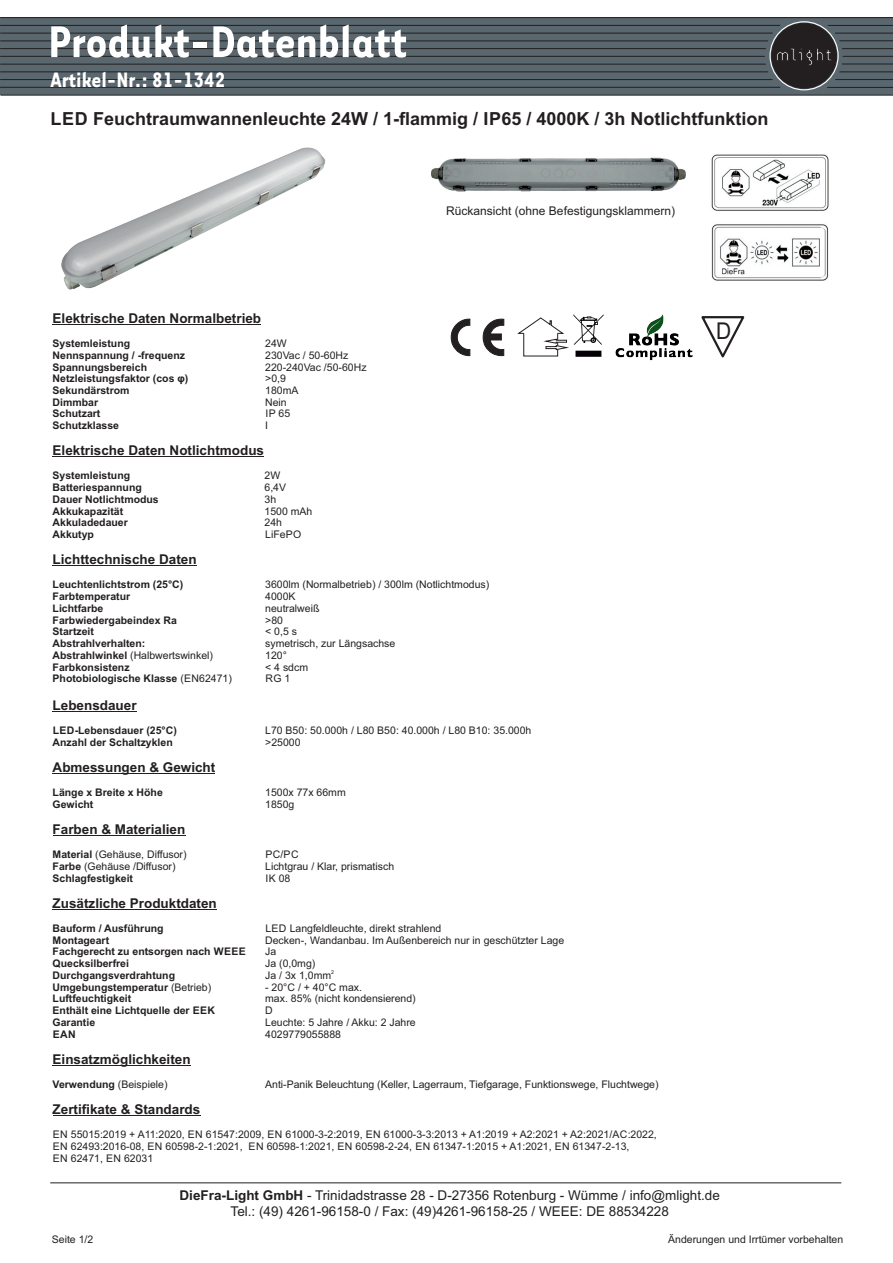
<style>
.page{position:relative;width:893px;height:1263px;background:#fff}
.page>*{position:absolute;margin:0;border:0;box-sizing:border-box;transform-origin:0 0}
.t1{font:700 51.15px "Tarzana Narrow";color:#fff}
.t2{font:700 24px "Tarzana Narrow";color:#fff}
.t3{font:23.1px "Arial Narrow";color:#231f20;scale:1.11 1}
.t4{font:700 18px "Arial";color:#231f20}
.t5{font:700 13.5px "Arial";color:#231f20}
.t6{font:13.5px/15.1px "Arial";color:#231f20;text-align:center}
.t7{font:12px "Arial";color:#231f20}
.t8{font:10.5px/11.7px "Arial";color:#231f20}
.t9{font:700 10.5px "Arial";color:#231f20}
.t10{font:5.25px "Arial";color:#231f20}
.s1{font-weight:700}
.s2{font-weight:400}
</style>
<div class="page">
<hr style="left:53px;top:324px;width:208px;height:1px;background:#231f20">
<hr style="left:53px;top:457px;width:211px;height:1px;background:#231f20">
<hr style="left:53px;top:565px;width:144px;height:1px;background:#231f20">
<hr style="left:53px;top:711px;width:84px;height:1px;background:#231f20">
<hr style="left:53px;top:773px;width:162px;height:1px;background:#231f20">
<hr style="left:53px;top:835px;width:132px;height:1px;background:#231f20">
<hr style="left:53px;top:909px;width:164px;height:1px;background:#231f20">
<hr style="left:53px;top:1065px;width:138px;height:1px;background:#231f20">
<hr style="left:53px;top:1115px;width:147px;height:1px;background:#231f20">
<hr style="left:50px;top:1182px;width:791px;height:1px;background:#231f20">
<div style="left:0;top:17px;width:893px;height:78px;background:#5a676e"></div>
<svg style="left:0;top:95px;width:893px;height:1px"></svg>
<svg style="left:0;top:17px;width:893px;height:72px"></svg>
<div style="left:769px;top:21px;width:70px;height:69px;border:1px solid #fff;border-radius:50%"></div>
<img style="left:61px;top:147px;width:265px;height:143px">
<img style="left:431px;top:157px;width:254px;height:35px">
<svg style="left:451px;top:319px;width:53px;height:37px"></svg>
<img style="left:615px;top:314px;width:78px;height:47px">
<img style="left:574px;top:314px;width:30px;height:43px">
<svg style="left:701px;top:316px;width:44px;height:42px"></svg>
<svg style="left:517px;top:317px;width:52px;height:33px"></svg>
<img style="left:711px;top:154px;width:118px;height:57px">
<img style="left:711px;top:224px;width:117px;height:57px">
<h1 class="t1" style="left:48px;top:26px;width:360px">Produkt-Datenblatt</h1>
<h2 class="t2" style="left:51px;top:72px;width:176px">Artikel-Nr.: 81-1342</h2>
<h3 class="t4" style="left:50px;top:112px;width:719px">LED Feuchtraumwannenleuchte 24W / 1-flammig / IP65 / 4000K / 3h Notlichtfunktion</h3>
<p class="t7" style="left:446px;top:206px;width:230px">Rückansicht (ohne Befestigungsklammern)</p>
<p class="t5" style="left:53px;top:313px;width:210px">Elektrische Daten Normalbetrieb</p>
<p class="t9" style="left:53px;top:339px;width:79px">Systemleistung</p>
<p class="t8" style="left:265px;top:338px;width:23px">24W</p>
<p class="t9" style="left:53px;top:351px;width:134px">Nennspannung / -frequenz</p>
<p class="t8" style="left:265px;top:350px;width:85px">230Vac / 50-60Hz</p>
<p class="t9" style="left:53px;top:363px;width:96px">Spannungsbereich</p>
<p class="t8" style="left:265px;top:362px;width:103px">220-240Vac /50-60Hz</p>
<p class="t9" style="left:53px;top:375px;width:137px">Netzleistungsfaktor (cos φ)</p>
<p class="t8" style="left:265px;top:374px;width:22px">&gt;0,9</p>
<p class="t9" style="left:53px;top:386px;width:79px">Sekundärstrom</p>
<p class="t8" style="left:265px;top:385px;width:35px">180mA</p>
<p class="t9" style="left:53px;top:398px;width:47px">Dimmbar</p>
<p class="t8" style="left:265px;top:397px;width:23px">Nein</p>
<p class="t9" style="left:53px;top:410px;width:49px">Schutzart</p>
<p class="t8" style="left:265px;top:409px;width:26px">IP 65</p>
<p class="t9" style="left:53px;top:422px;width:68px">Schutzklasse</p>
<p class="t8" style="left:265px;top:421px;width:4px">I</p>
<p class="t5" style="left:53px;top:446px;width:213px">Elektrische Daten Notlichtmodus</p>
<p class="t9" style="left:53px;top:472px;width:79px">Systemleistung</p>
<p class="t8" style="left:265px;top:471px;width:17px">2W</p>
<p class="t9" style="left:53px;top:484px;width:91px">Batteriespannung</p>
<p class="t8" style="left:265px;top:483px;width:23px">6,4V</p>
<p class="t9" style="left:53px;top:495px;width:108px">Dauer Notlichtmodus</p>
<p class="t8" style="left:265px;top:494px;width:13px">3h</p>
<p class="t9" style="left:53px;top:507px;width:72px">Akkukapazität</p>
<p class="t8" style="left:265px;top:506px;width:49px">1500 mAh</p>
<p class="t9" style="left:53px;top:519px;width:77px">Akkuladedauer</p>
<p class="t8" style="left:265px;top:518px;width:19px">24h</p>
<p class="t9" style="left:53px;top:530px;width:43px">Akkutyp</p>
<p class="t8" style="left:265px;top:530px;width:38px">LiFePO</p>
<p class="t5" style="left:53px;top:554px;width:146px">Lichttechnische Daten</p>
<p class="t9" style="left:53px;top:581px;width:132px">Leuchtenlichtstrom (25°C)</p>
<p class="t8" style="left:265px;top:580px;width:226px">3600lm (Normalbetrieb) / 300lm (Notlichtmodus)</p>
<p class="t9" style="left:53px;top:592px;width:79px">Farbtemperatur</p>
<p class="t8" style="left:265px;top:592px;width:32px">4000K</p>
<p class="t9" style="left:53px;top:604px;width:52px">Lichtfarbe</p>
<p class="t8" style="left:265px;top:603px;width:56px">neutralweiß</p>
<p class="t9" style="left:53px;top:616px;width:126px">Farbwiedergabeindex Ra</p>
<p class="t8" style="left:265px;top:615px;width:19px">&gt;80</p>
<p class="t9" style="left:53px;top:628px;width:43px">Startzeit</p>
<p class="t8" style="left:265px;top:627px;width:33px">&lt; 0,5 s</p>
<p class="t9" style="left:53px;top:639px;width:94px">Abstrahlverhalten:</p>
<p class="t8" style="left:265px;top:638px;width:132px">symetrisch, zur Längsachse</p>
<p class="t8" style="left:53px;top:650px;width:162px"><span class="s1">Abstrahlwinkel</span> (Halbwertswinkel)</p>
<p class="t8" style="left:265px;top:650px;width:23px">120°</p>
<p class="t9" style="left:53px;top:663px;width:79px">Farbkonsistenz</p>
<p class="t8" style="left:265px;top:662px;width:44px">&lt; 4 sdcm</p>
<p class="t9" style="left:53px;top:675px;width:181px">Photobiologische Klasse <span class="s2">(EN62471)</span></p>
<p class="t8" style="left:265px;top:674px;width:27px">RG 1</p>
<p class="t5" style="left:53px;top:700px;width:86px">Lebensdauer</p>
<p class="t9" style="left:53px;top:726px;width:126px">LED-Lebensdauer (25°C)</p>
<p class="t8" style="left:265px;top:726px;width:268px">L70 B50: 50.000h / L80 B50: 40.000h / L80 B10: 35.000h</p>
<p class="t9" style="left:53px;top:738px;width:122px">Anzahl der Schaltzyklen</p>
<p class="t8" style="left:265px;top:737px;width:37px">&gt;25000</p>
<p class="t5" style="left:53px;top:762px;width:164px">Abmessungen &amp; Gewicht</p>
<p class="t9" style="left:53px;top:788px;width:112px">Länge x Breite x Höhe</p>
<p class="t8" style="left:265px;top:788px;width:82px">1500x 77x 66mm</p>
<p class="t9" style="left:53px;top:800px;width:42px">Gewicht</p>
<p class="t8" style="left:265px;top:799px;width:31px">1850g</p>
<p class="t5" style="left:53px;top:824px;width:134px">Farben &amp; Materialien</p>
<p class="t8" style="left:53px;top:850px;width:135px"><span class="s1">Material</span> (Gehäuse, Diffusor)</p>
<p class="t8" style="left:265px;top:850px;width:35px">PC/PC</p>
<p class="t8" style="left:53px;top:861px;width:124px"><span class="s1">Farbe</span> (Gehäuse /Diffusor)</p>
<p class="t8" style="left:265px;top:861px;width:130px">Lichtgrau / Klar, prismatisch</p>
<p class="t9" style="left:53px;top:874px;width:82px">Schlagfestigkeit</p>
<p class="t8" style="left:265px;top:873px;width:27px">IK 08</p>
<p class="t5" style="left:53px;top:898px;width:166px">Zusätzliche Produktdaten</p>
<p class="t9" style="left:53px;top:924px;width:113px">Bauform / Ausführung</p>
<p class="t8" style="left:265px;top:923px;width:178px">LED Langfeldleuchte, direkt strahlend</p>
<p class="t9" style="left:53px;top:936px;width:58px">Montageart</p>
<p class="t8" style="left:265px;top:935px;width:301px">Decken-, Wandanbau. Im Außenbereich nur in geschützter Lage</p>
<p class="t9" style="left:53px;top:948px;width:195px">Fachgerecht zu entsorgen nach WEEE</p>
<p class="t8" style="left:265px;top:947px;width:13px">Ja</p>
<p class="t9" style="left:53px;top:959px;width:78px">Quecksilberfrei</p>
<p class="t8" style="left:265px;top:958px;width:52px">Ja (0,0mg)</p>
<p class="t10" style="left:331px;top:970px;width:4px">2</p>
<p class="t9" style="left:53px;top:971px;width:124px">Durchgangsverdrahtung</p>
<p class="t8" style="left:265px;top:970px;width:67px">Ja / 3x 1,0mm</p>
<p class="t9" style="left:53px;top:983px;width:160px">Umgebungstemperatur <span class="s2">(Betrieb)</span></p>
<p class="t8" style="left:265px;top:982px;width:98px">- 20°C / + 40°C max.</p>
<p class="t9" style="left:53px;top:995px;width:80px">Luftfeuchtigkeit</p>
<p class="t8" style="left:265px;top:994px;width:152px">max. 85% (nicht kondensierend)</p>
<p class="t9" style="left:53px;top:1006px;width:164px">Enthält eine Lichtquelle der EEK</p>
<p class="t8" style="left:265px;top:1005px;width:9px">D</p>
<p class="t9" style="left:53px;top:1018px;width:44px">Garantie</p>
<p class="t8" style="left:265px;top:1017px;width:152px">Leuchte: 5 Jahre / Akku: 2 Jahre</p>
<p class="t9" style="left:53px;top:1030px;width:24px">EAN</p>
<p class="t8" style="left:265px;top:1029px;width:77px">4029779055888</p>
<p class="t5" style="left:53px;top:1054px;width:140px">Einsatzmöglichkeiten</p>
<p class="t8" style="left:53px;top:1079px;width:116px"><span class="s1">Verwendung</span> (Beispiele)</p>
<p class="t8" style="left:265px;top:1079px;width:395px">Anti-Panik Beleuchtung (Keller, Lagerraum, Tiefgarage, Funktionswege, Fluchtwege)</p>
<p class="t5" style="left:53px;top:1104px;width:149px">Zertifikate &amp; Standards</p>
<p class="t8" style="left:53px;top:1129px;width:606px">EN 55015:2019 + A11:2020, EN 61547:2009, EN 61000-3-2:2019, EN 61000-3-3:2013 + A1:2019 + A2:2021 + A2:2021/AC:2022,<br>EN 62493:2016-08, EN 60598-2-1:2021, EN 60598-1:2021, EN 60598-2-24, EN 61347-1:2015 + A1:2021, EN 61347-2-13,<br>EN 62471, EN 62031</p>
<p class="t6" style="left:180px;top:1189px;width:542px"><span class="s1">DieFra-Light GmbH</span> - Trinidadstrasse 28 - D-27356 Rotenburg - Wümme / info@mlight.de<br>Tel.: (49) 4261-96158-0 / Fax: (49)4261-96158-25 / WEEE: DE 88534228</p>
<h3 class="t3" style="left:716px;top:322px;width:15px">D</h3>
<p class="t8" style="left:52px;top:1234px;width:43px">Seite 1/2</p>
<p class="t8" style="left:668px;top:1234px;width:177px">Änderungen und Irrtümer vorbehalten</p>
</div>
